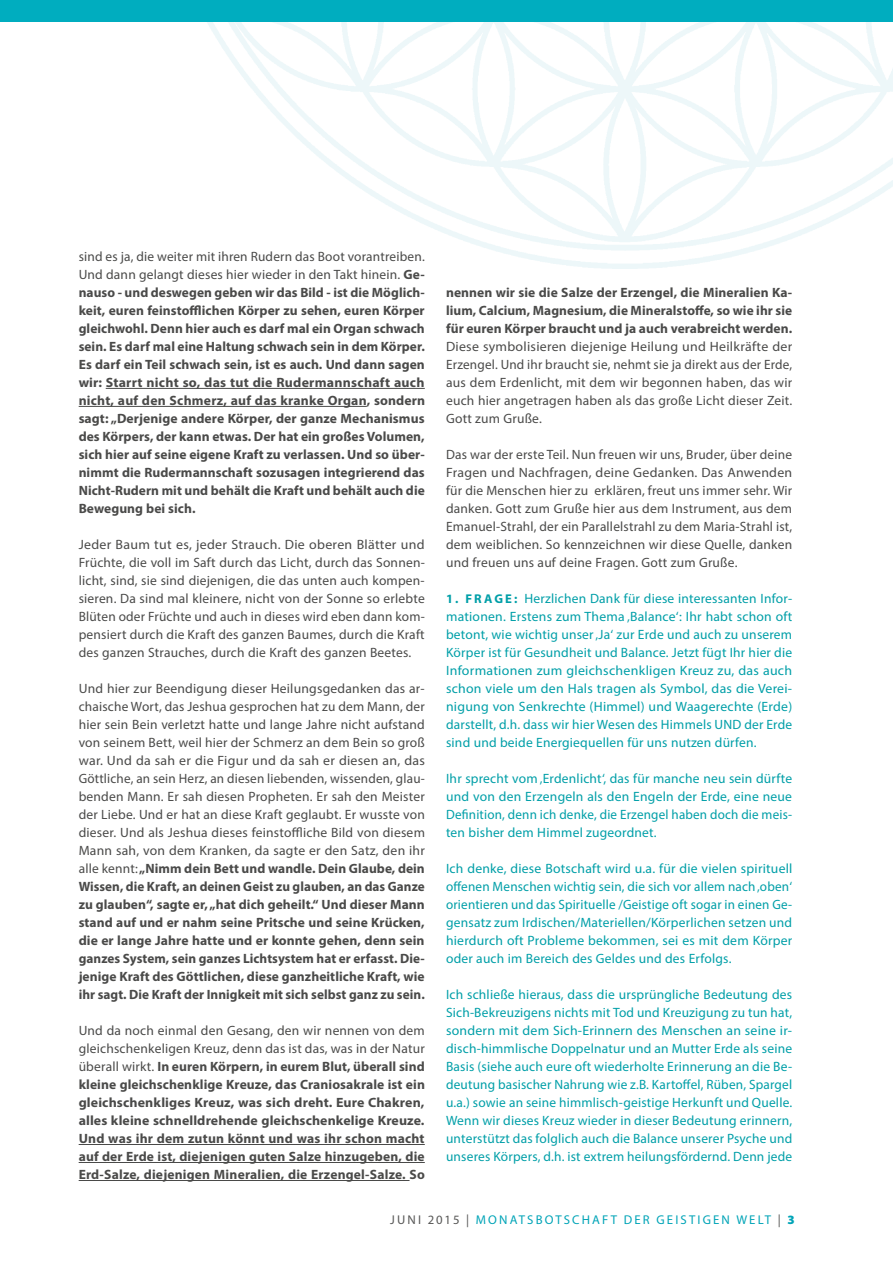
<style>
.page{position:relative;width:893px;height:1263px;background:#fff}
.page>*{position:absolute;margin:0;border:0;box-sizing:border-box;transform-origin:0 0}
.t1{font:13.5px/18px "Myriad Pro";letter-spacing:.015em;color:#4a4a49;text-align:justify}
.t2{font:13.5px/18px "Myriad Pro";letter-spacing:.015em;color:#009fa8;text-align:justify}
.t3{font:700 13.5px/18px "Myriad Pro";letter-spacing:.005em;color:#4a4a49;text-align:justify}
.t4{font:12.75px "Myriad Pro";letter-spacing:.17em;color:#00a4b7}
.s1{font-weight:400}
.s2{font-weight:700}
.s3{font-weight:700;font-size:12.75px}
.s4{color:#575756}
.s5{font-weight:900}
</style>
<div class="page">
<img style="left:147px;top:21px;width:746px;height:247px">
<div style="left:0;top:0;width:893px;height:21px;background:#00adbf"></div>
<hr style="left:106px;top:388px;width:319px;height:1px;background:#4a4a49">
<hr style="left:79px;top:406px;width:288px;height:1px;background:#4a4a49">
<hr style="left:79px;top:1144px;width:346px;height:1px;background:#4a4a49">
<hr style="left:79px;top:1162px;width:346px;height:1px;background:#4a4a49">
<hr style="left:79px;top:1180px;width:331px;height:1px;background:#4a4a49">
<p class="t3" style="left:79px;top:247px;width:348px"><span class="s1">sind es ja, die weiter mit ihren Rudern das Boot vorantreiben.<br>Und dann gelangt dieses hier wieder in den Takt hinein.</span> Ge&shy;nauso - und deswegen geben wir das Bild - ist die Möglich&shy;keit, euren feinstofflichen Körper zu sehen, euren Körper gleichwohl. Denn hier auch es darf mal ein Organ schwach sein. Es darf mal eine Haltung schwach sein in dem Körper.<br>Es darf ein Teil schwach sein, ist es auch. Und dann sagen wir: Starrt nicht so, das tut die Rudermannschaft auch nicht, auf den Schmerz, auf das kranke Organ, sondern sagt: „Derjenige andere Körper, der ganze Mechanismus des Körpers, der kann etwas. Der hat ein großes Volumen, sich hier auf seine eigene Kraft zu verlassen. Und so über&shy;nimmt die Rudermannschaft sozusagen integrierend das Nicht-Rudern mit und behält die Kraft und behält auch die Bewegung bei sich.</p>
<p class="t1" style="left:79px;top:535px;width:348px">Jeder Baum tut es, jeder Strauch. Die oberen Blätter und Früchte, die voll im Saft durch das Licht, durch das Sonnen&shy;licht, sind, sie sind diejenigen, die das unten auch kompen&shy;sieren. Da sind mal kleinere, nicht von der Sonne so erlebte Blüten oder Früchte und auch in dieses wird eben dann kom&shy;pensiert durch die Kraft des ganzen Baumes, durch die Kraft des ganzen Strauches, durch die Kraft des ganzen Beetes.</p>
<p class="t1" style="left:79px;top:679px;width:348px">Und hier zur Beendigung dieser Heilungsgedanken das ar&shy;chaische Wort, das Jeshua gesprochen hat zu dem Mann, der hier sein Bein verletzt hatte und lange Jahre nicht aufstand von seinem Bett, weil hier der Schmerz an dem Bein so groß war. Und da sah er die Figur und da sah er diesen an, das Göttliche, an sein Herz, an diesen liebenden, wissenden, glau&shy;benden Mann. Er sah diesen Propheten. Er sah den Meister der Liebe. Und er hat an diese Kraft geglaubt. Er wusste von dieser. Und als Jeshua dieses feinstoffliche Bild von diesem Mann sah, von dem Kranken, da sagte er den Satz, den ihr alle kennt: <span class="s2">„Nimm dein Bett und wandle. Dein Glaube, dein Wissen, die Kraft, an deinen Geist zu glauben, an das Ganze zu glauben“, sagte er, „hat dich geheilt.“ Und dieser Mann stand auf und er nahm seine Pritsche und seine Krücken, die er lange Jahre hatte und er konnte gehen, denn sein ganzes System, sein ganzes Lichtsystem hat er erfasst. Die&shy;jenige Kraft des Göttlichen, diese ganzheitliche Kraft, wie ihr sagt. Die Kraft der Innigkeit mit sich selbst ganz zu sein.</span></p>
<p class="t3" style="left:79px;top:1021px;width:348px"><span class="s1">Und da noch einmal den Gesang, den wir nennen von dem gleichschenkeligen Kreuz, denn das ist das, was in der Natur überall wirkt.</span> In euren Körpern, in eurem Blut, überall sind kleine gleichschenklige Kreuze, das Craniosakrale ist ein gleichschenkliges Kreuz, was sich dreht. Eure Chakren, alles kleine schnelldrehende gleichschenkelige Kreuze.<br>Und was ihr dem zutun könnt und was ihr schon macht auf der Erde ist, diejenigen guten Salze hinzugeben, die Erd-Salze, diejenigen Mineralien, die Erzengel-Salze. So</p>
<p class="t3" style="left:446px;top:283px;width:348px">nennen wir sie die Salze der Erzengel, die Mineralien Ka&shy;lium, Calcium, Magnesium, die Mineralstoffe, so wie ihr sie für euren Körper braucht und ja auch verabreicht werden.</p>
<p class="t1" style="left:446px;top:337px;width:348px">Diese symbolisieren diejenige Heilung und Heilkräfte der Erzengel. Und ihr braucht sie, nehmt sie ja direkt aus der Erde, aus dem Erdenlicht, mit dem wir begonnen haben, das wir euch hier angetragen haben als das große Licht dieser Zeit.<br>Gott zum Gruße.</p>
<p class="t1" style="left:446px;top:445px;width:348px">Das war der erste Teil. Nun freuen wir uns, Bruder, über deine Fragen und Nachfragen, deine Gedanken. Das Anwenden für die Menschen hier zu erklären, freut uns immer sehr. Wir danken. Gott zum Gruße hier aus dem Instrument, aus dem Emanuel-Strahl, der ein Parallelstrahl zu dem Maria-Strahl ist, dem weiblichen. So kennzeichnen wir diese Quelle, danken und freuen uns auf deine Fragen. Gott zum Gruße.</p>
<p class="t2" style="left:446px;top:589px;width:348px"><span class="s3">1. FR AG E:</span> Herzlichen Dank für diese interessanten Infor&shy;mationen. Erstens zum Thema ‚Balance‘: Ihr habt schon oft betont, wie wichtig unser ‚Ja‘ zur Erde und auch zu unserem Körper ist für Gesundheit und Balance. Jetzt fügt Ihr hier die Informationen zum gleichschenkligen Kreuz zu, das auch schon viele um den Hals tragen als Symbol, das die Verei&shy;nigung von Senkrechte (Himmel) und Waagerechte (Erde) darstellt, d.h. dass wir hier Wesen des Himmels UND der Erde sind und beide Energiequellen für uns nutzen dürfen.</p>
<p class="t2" style="left:446px;top:769px;width:348px">Ihr sprecht vom ‚Erdenlicht‘, das für manche neu sein dürfte und von den Erzengeln als den Engeln der Erde, eine neue Definition, denn ich denke, die Erzengel haben doch die meis&shy;ten bisher dem Himmel zugeordnet.</p>
<p class="t2" style="left:446px;top:859px;width:348px">Ich denke, diese Botschaft wird u.a. für die vielen spirituell offenen Menschen wichtig sein, die sich vor allem nach ‚oben‘ orientieren und das Spirituelle /Geistige oft sogar in einen Ge&shy;gensatz zum Irdischen/Materiellen/Körperlichen setzen und hierdurch oft Probleme bekommen, sei es mit dem Körper oder auch im Bereich des Geldes und des Erfolgs.</p>
<p class="t2" style="left:446px;top:985px;width:348px">Ich schließe hieraus, dass die ursprüngliche Bedeutung des Sich-Bekreuzigens nichts mit Tod und Kreuzigung zu tun hat, sondern mit dem Sich-Erinnern des Menschen an seine ir&shy;disch-himmlische Doppelnatur und an Mutter Erde als seine Basis (siehe auch eure oft wiederholte Erinnerung an die Be&shy;deutung basischer Nahrung wie z.B. Kartoffel, Rüben, Spargel u.a.) sowie an seine himmlisch-geistige Herkunft und Quelle.<br>Wenn wir dieses Kreuz wieder in dieser Bedeutung erinnern, unterstützt das folglich auch die Balance unserer Psyche und unseres Körpers, d.h. ist extrem heilungsfördernd. Denn jede</p>
<p class="t4" style="left:390px;top:1212px;width:406px"><span class="s4">JUNI 2015 |</span> MONATSBOTSCHAFT DER GEISTIGEN WELT <span class="s4">|</span> <span class="s5">3</span></p>
</div>
